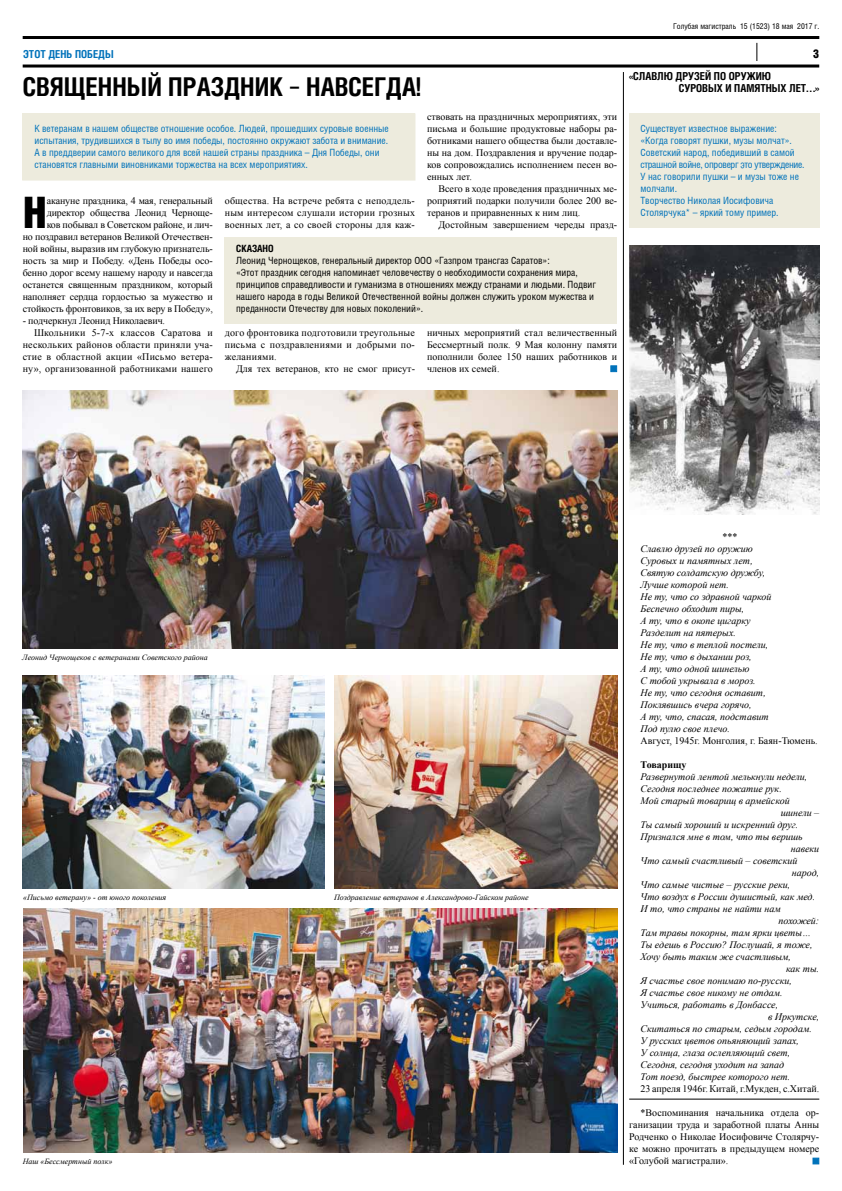
<style>
.page{position:relative;width:842px;height:1191px;background:#fff}
.page>*{position:absolute;margin:0;border:0;box-sizing:border-box;transform-origin:0 0}
.t1{font:900 43.5px "Helios Cond";color:#000}
.t2{font:700 26px "Helios Cond";color:#000}
.t3{font:900 12px "Helios Cond";color:#000}
.t4{font:700 11px/12px "Helios Cond";color:#000}
.t5{font:700 11px "Helios Cond";color:#0072ba}
.t6{font:10px/12px "Times New Roman";color:#000;text-align:justify}
.t7{font:italic 10px/12px "Times New Roman";color:#000}
.t8{font:10px/12px "Helios Cond";color:#0072ba}
.t9{font:10px/12px "Helios Cond";color:#000}
.t10{font:10px "Times New Roman";letter-spacing:.02em;color:#000}
.t11{font:700 10px "Times New Roman";color:#000}
.t12{font:700 10px "Helios Cond";color:#000}
.t13{font:italic 8px "Times New Roman";color:#000}
.t14{font:8px "Helios Cond";color:#000}
</style>
<div class="page">
<hr style="left:23px;top:36px;width:796px;height:3px;background:#000">
<hr style="left:23px;top:64px;width:796px;height:3px;background:#000">
<svg style="left:757px;top:43px;width:1px;height:18px"></svg>
<hr style="left:629px;top:1098px;width:190px;height:1px;background:#000">
<div style="left:610px;top:365px;width:7px;height:7px;background:#0072ba;border:1px solid #0072ba"></div>
<hr style="left:623px;top:72px;width:1px;height:1092px;background:#000">
<div style="left:812px;top:1157px;width:7px;height:7px;background:#0072ba;border:1px solid #0072ba"></div>
<div style="left:23px;top:114px;width:392px;height:66px;background:#edebdd"></div>
<div style="left:22px;top:113px;width:393px;height:67px;border:1px solid #edebdd"></div>
<div style="left:629px;top:113px;width:190px;height:115px;background:#edebdd"></div>
<img style="left:23px;top:675px;width:301px;height:213px">
<div style="left:225px;top:237px;width:392px;height:87px;background:#edebdd"></div>
<img style="left:23px;top:908px;width:594px;height:244px">
<img style="left:629px;top:246px;width:190px;height:269px">
<img style="left:334px;top:675px;width:283px;height:213px">
<img style="left:22px;top:390px;width:595px;height:258px">
<p class="t14" style="left:673px;top:21px;width:148px">Голубая магистраль 15 (1523) 18 мая 2017 г.</p>
<p class="t5" style="left:23px;top:48px;width:92px">этот день победы</p>
<p class="t3" style="left:813px;top:47px;width:8px">3</p>
<h2 class="t2" style="left:23px;top:72px;width:400px">Священный праздник – навсегда!</h2>
<p class="t8" style="left:35px;top:123px;width:355px">К ветеранам в нашем обществе отношение особое. Людей, прошедших суровые военные испытания, трудившихся в тылу во имя победы, постоянно окружают забота и внимание.<br>А в преддверии самого великого для всей нашей страны праздника – Дня Победы, они становятся главными виновниками торжества на всех мероприятиях.</p>
<p class="t6" style="left:427px;top:110px;width:192px">ствовать на праздничных мероприятиях, эти письма и большие продуктовые наборы ра&shy;ботниками нашего общества были доставле&shy;ны на дом. Поздравления и вручение подар&shy;ков сопровождались исполнением песен во&shy;енных лет.</p>
<p class="t6" style="left:427px;top:182px;width:192px;text-indent:11px">Всего в ходе проведения праздничных ме&shy;роприятий подарки получили более 200 ве&shy;теранов и приравненных к ним лиц.</p>
<p class="t6" style="left:438px;top:218px;width:180px">Достойным завершением череды празд-</p>
<h1 class="t1" style="left:23px;top:189px;width:26px">Н</h1>
<p class="t6" style="left:225px;top:194px;width:192px">общества. На встрече ребята с неподдель&shy;ным интересом слушали истории грозных военных лет, а со своей стороны для каж-</p>
<p class="t6" style="left:23px;top:194px;width:192px;text-align:right">акануне праздника, 4 мая, генеральный директор общества Леонид Черноще-<br>ков побывал в Советском районе, и лич-<br>но поздравил ветеранов Великой Отечествен&shy;ной войны, выразив им глубокую признатель&shy;ность за мир и Победу. «День Победы осо&shy;бенно дорог всему нашему народу и навсегда останется священным праздником, который наполняет сердца гордостью за мужество и стойкость фронтовиков, за их веру в Победу»,</p>
<p class="t6" style="left:23px;top:314px;width:144px">- подчеркнул Леонид Николаевич.</p>
<p class="t10" style="left:34px;top:326px;width:180px">Школьники 5-7-х классов Саратова и</p>
<p class="t10" style="left:23px;top:338px;width:192px">нескольких районов области приняли уча-</p>
<p class="t10" style="left:23px;top:350px;width:192px">стие в областной акции «Письмо ветера-</p>
<p class="t10" style="left:23px;top:362px;width:192px">ну», организованной работниками нашего</p>
<p class="t12" style="left:236px;top:243px;width:7px">СКАЗАНО</p>
<p class="t9" style="left:236px;top:255px;width:185px">Леонид Чернощеков, генеральный директор ООО</p>
<p class="t9" style="left:236px;top:255px;width:361px;text-indent:198px">«Газпром трансгаз Саратов»:<br>«Этот праздник сегодня напоминает человечеству о необходимости сохранения мира, принципов справедливости и гуманизма в отношениях между странами и людьми. Подвиг нашего народа в годы Великой Отечественной войны должен служить уроком мужества и преданности Отечеству для новых поколений».</p>
<p class="t6" style="left:225px;top:326px;width:192px">дого фронтовика подготовили треугольные письма с поздравлениями и добрыми по&shy;желаниями.</p>
<p class="t6" style="left:236px;top:362px;width:180px">Для тех ветеранов, кто не смог присут-</p>
<p class="t6" style="left:427px;top:326px;width:192px">ничных мероприятий стал величественный Бессмертный полк. 9 Мая колонну памяти пополнили более 150 наших работников и членов их семей.</p>
<p class="t4" style="left:679px;top:70px;width:142px;text-indent:-50px">«Славлю друзей по оружию<br>Суровых и памятных лет…»</p>
<p class="t8" style="left:640px;top:123px;width:165px">Существует известное выражение: «Когда говорят пушки, музы молчат».<br>Советский народ, победивший в самой страшной войне, опроверг это утверждение.<br>У нас говорили пушки – и музы тоже не молчали.<br>Творчество Николая Иосифовича<br>Столярчука* – яркий тому пример.</p>
<p class="t13" style="left:22px;top:652px;width:187px">Леонид Чернощеков с ветеранами Советского района</p>
<p class="t13" style="left:23px;top:892px;width:145px">«Письмо ветерану» - от юного поколения</p>
<p class="t13" style="left:334px;top:892px;width:196px">Поздравление ветеранов в Александрово-Гайском районе</p>
<p class="t13" style="left:23px;top:1156px;width:91px">Наш «Бессмертный полк»</p>
<p class="t6" style="left:722px;top:530px;width:16px">***</p>
<p class="t7" style="left:640px;top:542px;width:132px">Славлю друзей по оружию<br>Суровых и памятных лет,<br>Святую солдатскую дружбу,<br>Лучше которой нет.<br>Не ту, что со здравной чаркой<br>Беспечно обходит пиры,<br>А ту, что в окопе цигарку<br>Разделит на пятерых.<br>Не ту, что в теплой постели,<br>Не ту, что в дыхании роз,<br>А ту, что одной шинелью<br>С тобой укрывала в мороз.<br>Не ту, что сегодня оставит,<br>Поклявшись вчера горячо,<br>А ту, что, спасая, подставит<br>Под пулю свое плечо.</p>
<p class="t6" style="left:640px;top:734px;width:179px">Август, 1945г. Монголия, г. Баян-Тюмень.</p>
<p class="t11" style="left:640px;top:758px;width:48px">Товарищу</p>
<p class="t7" style="left:640px;top:770px;width:168px">Развернутой лентой мелькнули недели,</p>
<p class="t7" style="left:640px;top:782px;width:143px">Сегодня последнее пожатие рук.</p>
<p class="t7" style="left:640px;top:794px;width:151px">Мой старый товарищ в армейской</p>
<p class="t7" style="left:781px;top:806px;width:40px">шинели –</p>
<p class="t7" style="left:640px;top:818px;width:159px">Ты самый хороший и искренний друг.</p>
<p class="t7" style="left:640px;top:830px;width:164px">Признался мне в том, что ты веришь</p>
<p class="t7" style="left:791px;top:842px;width:30px">навеки</p>
<p class="t7" style="left:640px;top:854px;width:158px">Что самый счастливый – советский</p>
<p class="t7" style="left:792px;top:866px;width:29px">народ,</p>
<p class="t7" style="left:640px;top:878px;width:151px">Что самые чистые – русские реки,</p>
<p class="t7" style="left:640px;top:890px;width:176px">Что воздух в России душистый, как мед.</p>
<p class="t7" style="left:640px;top:902px;width:142px">И то, что страны не найти нам</p>
<p class="t7" style="left:779px;top:914px;width:42px">похожей:</p>
<p class="t7" style="left:640px;top:926px;width:172px">Там травы покорны, там ярки цветы…</p>
<p class="t7" style="left:640px;top:938px;width:174px">Ты едешь в Россию? Послушай, я тоже,</p>
<p class="t7" style="left:640px;top:950px;width:152px">Хочу быть таким же счастливым,</p>
<p class="t7" style="left:786px;top:962px;width:35px">как ты.</p>
<p class="t7" style="left:640px;top:974px;width:153px">Я счастье свое понимаю по-русски,</p>
<p class="t7" style="left:640px;top:986px;width:144px">Я счастье свое никому не отдам.</p>
<p class="t7" style="left:640px;top:998px;width:139px">Учиться, работать в Донбассе,</p>
<p class="t7" style="left:768px;top:1010px;width:53px">в Иркутске,</p>
<p class="t7" style="left:640px;top:1022px;width:173px">Скитаться по старым, седым городам.</p>
<p class="t7" style="left:640px;top:1034px;width:160px">У русских цветов опьяняющий запах,</p>
<p class="t7" style="left:640px;top:1046px;width:151px">У солнца, глаза ослепляющий свет,</p>
<p class="t7" style="left:640px;top:1058px;width:145px">Сегодня, сегодня уходит на запад</p>
<p class="t7" style="left:640px;top:1070px;width:151px">Тот поезд, быстрее которого нет.</p>
<p class="t6" style="left:640px;top:1082px;width:180px">23 апреля 1946г. Китай, г.Мукден, с.Хитай.</p>
<p class="t6" style="left:629px;top:1106px;width:192px;text-indent:11px">*Воспоминания начальника отдела ор&shy;ганизации труда и заработной платы Анны Родченко о Николае Иосифовиче Столярчу&shy;ке можно прочитать в предыдущем номере «Голубой магистрали».</p>
</div>
